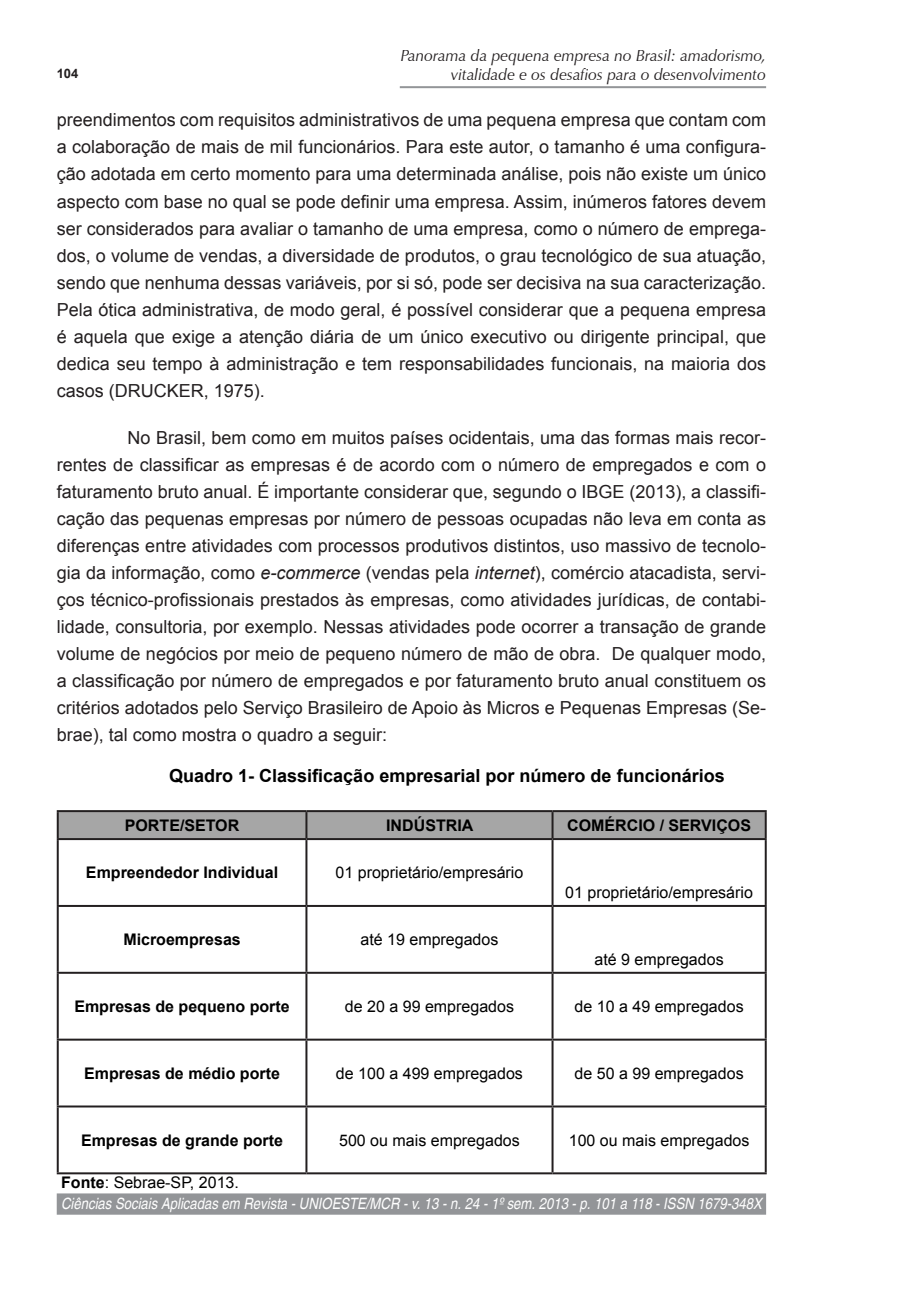
<style>
.page{position:relative;width:908px;height:1304px;background:#fff}
.page>*{position:absolute;margin:0;border:0;box-sizing:border-box;transform-origin:0 0}
.Default{font:18px/27px "Arial";color:#231f20;text-align:justify}
.Default-2{font:700 18px "Arial";color:#000}
.Default-3{font:16px "Arial";color:#000}
.Default-4{font:700 16px "Arial";color:#000}
.t1{font:italic 16px/19.2px "Zapf Humanist 601 BT";color:#231f20;text-align:right}
.t2{font:italic 15.6px "Switzerland";color:#fff;scale:.84 1}
.t3{font:700 13px "Arial";color:#231f20}
.s1{font-style:italic}
.s2{font-weight:700}
</style>
<div class="page">
<div style="left:57px;top:1193px;width:708px;height:22px;background:#939598;border:2px solid #939598"></div>
<hr style="left:399px;top:86px;width:366px;height:2px;background:#939598">
<div style="left:59px;top:812px;width:705px;height:26px;background:#a6a6a6"></div>
<hr style="left:57px;top:810px;width:249px;height:2px;background:#231f20">
<hr style="left:57px;top:812px;width:2px;height:26px;background:#231f20">
<hr style="left:306px;top:810px;width:246px;height:2px;background:#231f20">
<hr style="left:305px;top:812px;width:2px;height:26px;background:#231f20">
<hr style="left:552px;top:810px;width:214px;height:2px;background:#231f20">
<hr style="left:551px;top:812px;width:2px;height:26px;background:#231f20">
<hr style="left:764px;top:812px;width:2px;height:26px;background:#231f20">
<hr style="left:57px;top:838px;width:249px;height:2px;background:#231f20">
<hr style="left:57px;top:840px;width:2px;height:65px;background:#231f20">
<hr style="left:306px;top:838px;width:246px;height:2px;background:#231f20">
<hr style="left:305px;top:840px;width:2px;height:65px;background:#231f20">
<hr style="left:552px;top:838px;width:214px;height:2px;background:#231f20">
<hr style="left:551px;top:840px;width:2px;height:65px;background:#231f20">
<hr style="left:764px;top:840px;width:2px;height:65px;background:#231f20">
<hr style="left:57px;top:905px;width:249px;height:2px;background:#231f20">
<hr style="left:57px;top:907px;width:2px;height:65px;background:#231f20">
<hr style="left:306px;top:905px;width:246px;height:2px;background:#231f20">
<hr style="left:305px;top:907px;width:2px;height:65px;background:#231f20">
<hr style="left:552px;top:905px;width:214px;height:2px;background:#231f20">
<hr style="left:551px;top:907px;width:2px;height:65px;background:#231f20">
<hr style="left:764px;top:907px;width:2px;height:65px;background:#231f20">
<hr style="left:57px;top:972px;width:249px;height:2px;background:#231f20">
<hr style="left:57px;top:974px;width:2px;height:65px;background:#231f20">
<hr style="left:306px;top:972px;width:246px;height:2px;background:#231f20">
<hr style="left:305px;top:974px;width:2px;height:65px;background:#231f20">
<hr style="left:552px;top:972px;width:214px;height:2px;background:#231f20">
<hr style="left:551px;top:974px;width:2px;height:65px;background:#231f20">
<hr style="left:764px;top:974px;width:2px;height:65px;background:#231f20">
<hr style="left:57px;top:1039px;width:249px;height:2px;background:#231f20">
<hr style="left:57px;top:1041px;width:2px;height:64px;background:#231f20">
<hr style="left:306px;top:1039px;width:246px;height:2px;background:#231f20">
<hr style="left:305px;top:1041px;width:2px;height:64px;background:#231f20">
<hr style="left:552px;top:1039px;width:214px;height:2px;background:#231f20">
<hr style="left:551px;top:1041px;width:2px;height:64px;background:#231f20">
<hr style="left:764px;top:1041px;width:2px;height:64px;background:#231f20">
<hr style="left:57px;top:1105px;width:249px;height:2px;background:#231f20">
<hr style="left:57px;top:1107px;width:2px;height:65px;background:#231f20">
<hr style="left:306px;top:1105px;width:246px;height:2px;background:#231f20">
<hr style="left:305px;top:1107px;width:2px;height:65px;background:#231f20">
<hr style="left:552px;top:1105px;width:214px;height:2px;background:#231f20">
<hr style="left:551px;top:1107px;width:2px;height:65px;background:#231f20">
<hr style="left:764px;top:1107px;width:2px;height:65px;background:#231f20">
<hr style="left:57px;top:1172px;width:249px;height:2px;background:#231f20">
<hr style="left:306px;top:1172px;width:246px;height:2px;background:#231f20">
<hr style="left:552px;top:1172px;width:214px;height:2px;background:#231f20">
<p class="t1" style="left:400px;top:46px;width:366px">Panorama da pequena empresa no Brasil: amadorismo, vitalidade e os desafios para o desenvolvimento</p>
<p class="Default" style="left:57px;top:107px;width:710px">preendimentos com requisitos administrativos de uma pequena empresa que contam com a colaboração de mais de mil funcionários. Para este autor, o tamanho é uma configura&shy;ção adotada em certo momento para uma determinada análise, pois não existe um único aspecto com base no qual se pode definir uma empresa. Assim, inúmeros fatores devem ser considerados para avaliar o tamanho de uma empresa, como o número de emprega&shy;dos, o volume de vendas, a diversidade de produtos, o grau tecnológico de sua atuação, sendo que nenhuma dessas variáveis, por si só, pode ser decisiva na sua caracterização.<br>Pela ótica administrativa, de modo geral, é possível considerar que a pequena empresa é aquela que exige a atenção diária de um único executivo ou dirigente principal, que dedica seu tempo à administração e tem responsabilidades funcionais, na maioria dos casos (DRUCKER, 1975).</p>
<p class="Default" style="left:57px;top:424px;width:710px;text-indent:71px">No Brasil, bem como em muitos países ocidentais, uma das formas mais recor&shy;rentes de classificar as empresas é de acordo com o número de empregados e com o faturamento bruto anual. É importante considerar que, segundo o IBGE (2013), a classifi&shy;cação das pequenas empresas por número de pessoas ocupadas não leva em conta as diferenças entre atividades com processos produtivos distintos, uso massivo de tecnolo&shy;gia da informação, como <span class="s1">e-commerce</span> (vendas pela <span class="s1">internet</span>), comércio atacadista, servi&shy;ços técnico-profissionais prestados às empresas, como atividades jurídicas, de contabi&shy;lidade, consultoria, por exemplo. Nessas atividades pode ocorrer a transação de grande volume de negócios por meio de pequeno número de mão de obra. De qualquer modo, a classificação por número de empregados e por faturamento bruto anual constituem os critérios adotados pelo Serviço Brasileiro de Apoio às Micros e Pequenas Empresas (Se&shy;brae), tal como mostra o quadro a seguir:</p>
<p class="Default-2" style="left:169px;top:764px;width:557px">Quadro 1- Classificação empresarial por número de funcionários</p>
<p class="Default-4" style="left:125px;top:815px;width:116px">PORTE/SETOR</p>
<p class="Default-4" style="left:386px;top:815px;width:89px">INDÚSTRIA</p>
<p class="Default-4" style="left:567px;top:815px;width:185px">COMÉRCIO / SERVIÇOS</p>
<p class="Default-4" style="left:86px;top:862px;width:194px">Empreendedor Individual</p>
<p class="Default-3" style="left:335px;top:862px;width:189px">01 proprietário/empresário</p>
<p class="Default-3" style="left:565px;top:882px;width:189px">01 proprietário/empresário</p>
<p class="Default-4" style="left:123px;top:929px;width:119px">Microempresas</p>
<p class="Default-3" style="left:360px;top:929px;width:139px">até 19 empregados</p>
<p class="Default-3" style="left:594px;top:949px;width:130px">até 9 empregados</p>
<p class="Default-4" style="left:74px;top:996px;width:217px">Empresas de pequeno porte</p>
<p class="Default-3" style="left:345px;top:996px;width:170px">de 20 a 99 empregados</p>
<p class="Default-3" style="left:574px;top:996px;width:170px">de 10 a 49 empregados</p>
<p class="t3" style="left:57px;top:64px;width:23px">104</p>
<p class="Default-4" style="left:84px;top:1063px;width:197px">Empresas de médio porte</p>
<p class="Default-3" style="left:336px;top:1063px;width:188px">de 100 a 499 empregados</p>
<p class="Default-3" style="left:574px;top:1063px;width:170px">de 50 a 99 empregados</p>
<p class="Default-4" style="left:81px;top:1129px;width:203px">Empresas de grande porte</p>
<p class="Default-3" style="left:339px;top:1130px;width:182px">500 ou mais empregados</p>
<p class="Default-3" style="left:568px;top:1130px;width:182px">100 ou mais empregados</p>
<p class="Default-3" style="left:61px;top:1172px;width:179px"><span class="s2">Fonte</span>: Sebrae-SP, 2013.</p>
<p class="t2" style="left:61px;top:1194px;width:835px">Ciências Sociais Aplicadas em Revista - UNIOESTE/MCR - v. 13 - n. 24 - 1º sem. 2013 - p. 101 a 118 - ISSN 1679-348X</p>
</div>
